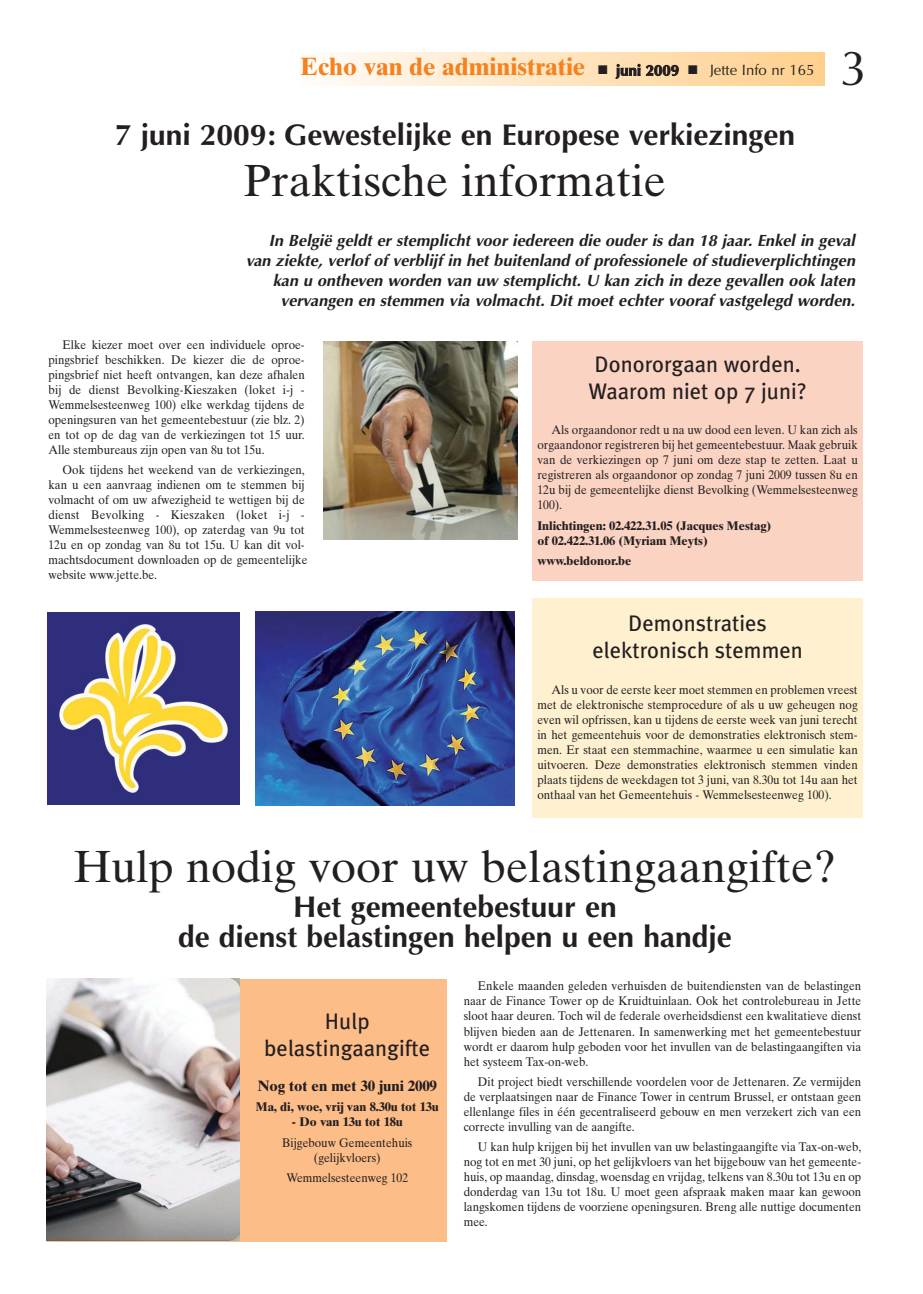
<style>
.page{position:relative;width:923px;height:1294px;background:#fff}
.page>*{position:absolute;margin:0;border:0;box-sizing:border-box;transform-origin:0 0}
.t1{font:49.25px "Optima";color:#231f20}
.t2{font:45px "Times Ten";color:#231f20}
.t3{font:700 30px/30px "Optima";color:#231f20;text-align:center}
.t4{font:700 25px "Times Ten";color:#f5821f}
.t5{font:22.5px/27px "Meta Plus";color:#231f20;text-align:center}
.t6{font:italic 700 16.25px/20px "Optima";color:#231f20;text-align:right}
.t7{font:700 15px "Times Ten";color:#231f20}
.t8{font:12.5px/15px "Times Ten";color:#231f20;text-align:justify;scale:.93 1}
.t9{font:12.5px/15px "Times Ten";color:#231f20;text-align:justify;scale:.92 1}
.t10{font:700 12.5px/15px "Times Ten";color:#231f20}
.s1{color:#231f20}
.s2{font-family:"Optima";font-size:15px;color:#231f20}
.s3{font-family:"Optima";font-weight:400;font-size:15px;color:#231f20}
</style>
<div class="page">
<div style="left:299px;top:52px;width:525px;height:34px;background:linear-gradient(to right,#fffcf8,#ffcf8b)"></div>
<img style="left:323px;top:342px;width:194px;height:198px">
<div style="left:532px;top:341px;width:330px;height:239px;background:#fbd3c2"></div>
<div style="left:532px;top:598px;width:330px;height:219px;background:#fff1d0"></div>
<img style="left:47px;top:612px;width:192px;height:192px">
<img style="left:255px;top:612px;width:259px;height:194px">
<div style="left:47px;top:979px;width:400px;height:262px;background:#fcbd88"></div>
<img style="left:47px;top:979px;width:193px;height:261px">
<h3 class="t4" style="left:300px;top:58px;width:515px">Echo van de administratie <span class="s1">■</span> <span class="s2">juni 2009</span> <span class="s1">■</span> <span class="s3">Jette Info nr 165</span></h3>
<h1 class="t1" style="left:839px;top:48px;width:29px">3</h1>
<h3 class="t3" style="left:115px;top:123px;width:681px">7 juni 2009: Gewestelijke en Europese verkiezingen</h3>
<h2 class="t2" style="left:243px;top:163px;width:424px">Praktische informatie</h2>
<p class="t6" style="left:245px;top:232px;width:614px">In België geldt er stemplicht voor iedereen die ouder is dan 18 jaar. Enkel in geval van ziekte, verlof of verblijf in het buitenland of professionele of studieverplichtingen kan u ontheven worden van uw stemplicht. U kan zich in deze gevallen ook laten vervangen en stemmen via volmacht. Dit moet echter vooraf vastgelegd worden.</p>
<p class="t8" style="left:48px;top:338px;width:277px;text-indent:14px">Elke kiezer moet over een individuele oproe&shy;pingsbrief beschikken. De kiezer die de oproe&shy;pingsbrief niet heeft ontvangen, kan deze afhalen bij de dienst Bevolking-Kieszaken (loket i-j - Wemmelsesteenweg 100) elke werkdag tijdens de openingsuren van het gemeentebestuur (zie blz. 2) en tot op de dag van de verkiezingen tot 15 uur.<br>Alle stembureaus zijn open van 8u tot 15u.</p>
<p class="t8" style="left:48px;top:463px;width:280px;text-align:left;text-indent:14px">Ook tijdens het weekend van de verkiezingen, kan u een aanvraag indienen om te stemmen bij volmacht of om uw afwezigheid te wettigen bij de dienst Bevolking - Kieszaken (loket i-j - Wemmelsesteenweg 100), op zaterdag van 9u tot 12u en op zondag van 8u tot 15u. U kan dit vol&shy;machtsdocument downloaden op de gemeentelijke website www.jette.be.</p>
<h3 class="t5" style="left:588px;top:352px;width:220px;text-align:left">Donororgaan worden.<br>Waarom niet op 7 juni?</h3>
<p class="t8" style="left:537px;top:424px;width:346px;text-indent:14px">Als orgaandonor redt u na uw dood een leven. U kan zich als orgaandonor registreren bij het gemeentebestuur. Maak gebruik van de verkiezingen op 7 juni om deze stap te zetten. Laat u registreren als orgaandonor op zondag 7 juni 2009 tussen 8u en 12u bij de gemeentelijke dienst Bevolking (Wemmelsesteenweg 100).</p>
<p class="t10" style="left:537px;top:519px;width:235px">Inlichtingen: 02.422.31.05 (Jacques Mestag) of 02.422.31.06 (Myriam Meyts)</p>
<p class="t10" style="left:537px;top:554px;width:95px">www.beldonor.be</p>
<h3 class="t5" style="left:592px;top:611px;width:212px">Demonstraties elektronisch stemmen</h3>
<p class="t8" style="left:537px;top:683px;width:346px;text-indent:14px">Als u voor de eerste keer moet stemmen en problemen vreest met de elektronische stemprocedure of als u uw geheugen nog even wil opfrissen, kan u tijdens de eerste week van juni terecht in het gemeentehuis voor de demonstraties elektronisch stem&shy;men. Er staat een stemmachine, waarmee u een simulatie kan uitvoeren. Deze demonstraties elektronisch stemmen vinden plaats tijdens de weekdagen tot 3 juni, van 8.30u tot 14u aan het onthaal van het Gemeentehuis - Wemmelsesteenweg 100).</p>
<h2 class="t2" style="left:74px;top:849px;width:764px">Hulp nodig voor uw belastingaangifte?</h2>
<h3 class="t3" style="left:178px;top:895px;width:555px">Het gemeentebestuur en<br>de dienst belastingen helpen u een handje</h3>
<h3 class="t5" style="left:264px;top:1008px;width:167px">Hulp belastingaangifte</h3>
<p class="t7" style="left:258px;top:1080px;width:181px">Nog tot en met 30 juni 2009</p>
<p class="t10" style="left:256px;top:1101px;width:184px">Ma, di, woe, vrij van 8.30u tot 13u</p>
<p class="t10" style="left:292px;top:1116px;width:112px">- Do van 13u tot 18u</p>
<p class="t9" style="left:282px;top:1136px;width:143px;text-align:center">Bijgebouw Gemeentehuis (gelijkvloers)</p>
<p class="t9" style="left:286px;top:1171px;width:134px">Wemmelsesteenweg 102</p>
<p class="t9" style="left:463px;top:980px;width:433px;text-indent:14px">Enkele maanden geleden verhuisden de buitendiensten van de belastingen naar de Finance Tower op de Kruidtuinlaan. Ook het controlebureau in Jette sloot haar deuren. Toch wil de federale overheidsdienst een kwalitatieve dienst blijven bieden aan de Jettenaren. In samenwerking met het gemeentebestuur wordt er daarom hulp geboden voor het invullen van de belastingaangiften via het systeem Tax-on-web.</p>
<p class="t9" style="left:463px;top:1075px;width:433px;text-indent:14px">Dit project biedt verschillende voordelen voor de Jettenaren. Ze vermijden de verplaatsingen naar de Finance Tower in centrum Brussel, er ontstaan geen ellenlange files in één gecentraliseerd gebouw en men verzekert zich van een correcte invulling van de aangifte.</p>
<p class="t9" style="left:463px;top:1141px;width:433px;text-indent:14px">U kan hulp krijgen bij het invullen van uw belastingaangifte via Tax-on-web, nog tot en met 30 juni, op het gelijkvloers van het bijgebouw van het gemeente&shy;huis, op maandag, dinsdag, woensdag en vrijdag, telkens van 8.30u tot 13u en op donderdag van 13u tot 18u. U moet geen afspraak maken maar kan gewoon langskomen tijdens de voorziene openingsuren. Breng alle nuttige documenten mee.</p>
</div>
